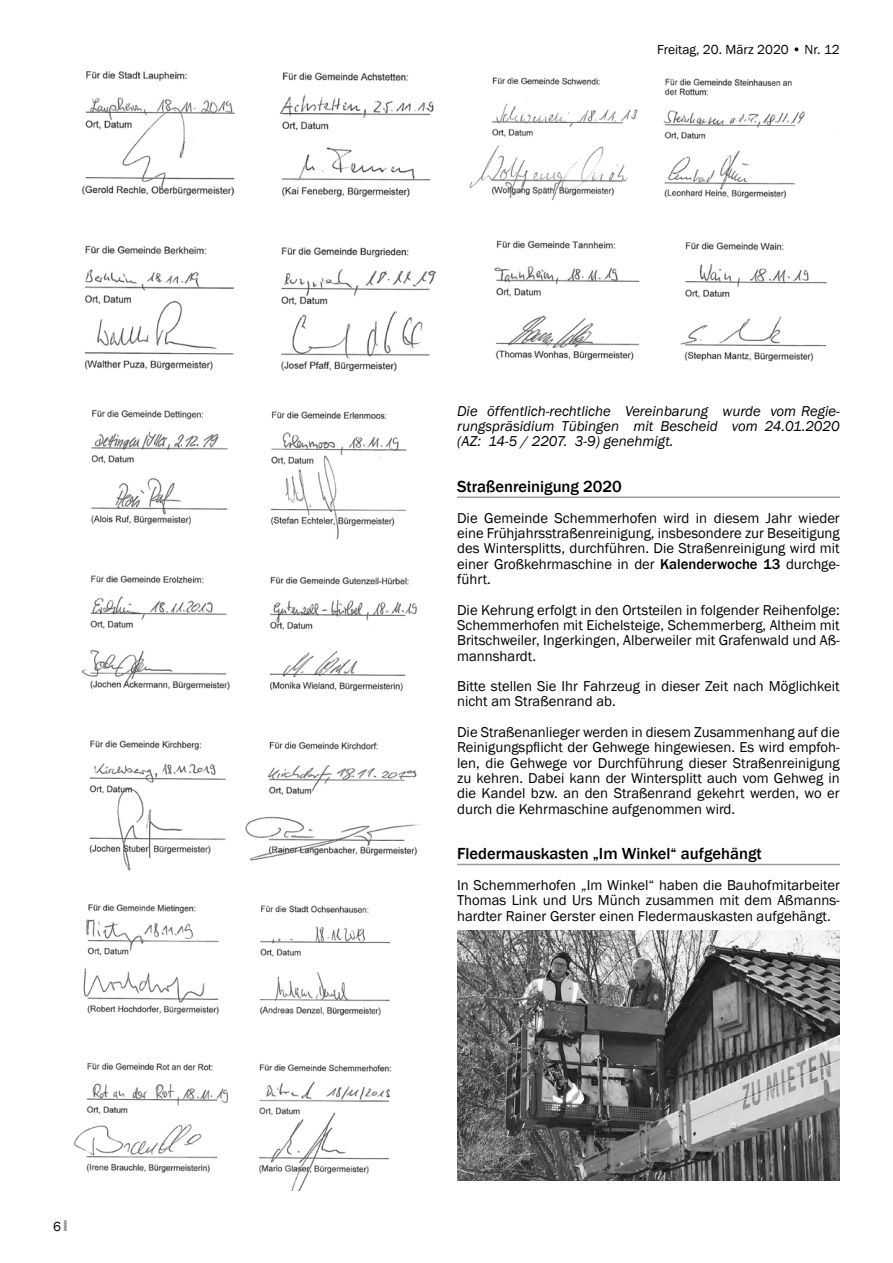
<style>
.page{position:relative;width:893px;height:1263px;background:#fff}
.page>*{position:absolute;margin:0;border:0;box-sizing:border-box;transform-origin:0 0}
.t1{font:500 16.5px "Franklin Gothic";color:#000}
.t2{font:14.7px/15.3px "Franklin Gothic";color:#000;text-align:justify}
.t3{font:italic 14.7px/15.3px "Franklin Gothic";color:#000;text-align:justify}
.t4{font:13.5px "Franklin Gothic";color:#000}
.s1{font-family:"Impact";color:#9c9c9d}
.s2{font-weight:500}
</style>
<div class="page">
<img style="left:82px;top:409px;width:338px;height:462px">
<img style="left:469px;top:77px;width:370px;height:285px">
<img style="left:73px;top:904px;width:319px;height:286px">
<img style="left:82px;top:71px;width:354px;height:301px">
<hr style="left:457px;top:496px;width:383px;height:2px;background:#9c9c9d">
<hr style="left:457px;top:864px;width:383px;height:1px;background:#9c9c9d">
<img style="left:457px;top:930px;width:383px;height:251px">
<p class="t4" style="left:53px;top:1218px;width:16px">6 <span class="s1">I</span></p>
<p class="t4" style="left:657px;top:41px;width:184px">Freitag, 20. März 2020 • Nr. 12</p>
<p class="t3" style="left:457px;top:403px;width:384px">Die öffentlich-rechtliche Vereinbarung wurde vom Regie&shy;rungspräsidium Tübingen mit Bescheid vom 24.01.2020 (AZ: 14-5 / 2207. 3-9) genehmigt.</p>
<p class="t1" style="left:457px;top:476px;width:166px">Straßenreinigung 2020</p>
<p class="t2" style="left:457px;top:511px;width:384px">Die Gemeinde Schemmerhofen wird in diesem Jahr wieder eine Frühjahrsstraßenreinigung, insbesondere zur Beseitigung des Wintersplitts, durchführen. Die Straßenreinigung wird mit einer Großkehrmaschine in der <span class="s2">Kalenderwoche 13</span> durchge&shy;führt.</p>
<p class="t2" style="left:457px;top:602px;width:384px">Die Kehrung erfolgt in den Ortsteilen in folgender Reihenfolge:<br>Schemmerhofen mit Eichelsteige, Schemmerberg, Altheim mit Britschweiler, Ingerkingen, Alberweiler mit Grafenwald und Aß&shy;mannshardt.</p>
<p class="t2" style="left:457px;top:679px;width:384px">Bitte stellen Sie Ihr Fahrzeug in dieser Zeit nach Möglichkeit nicht am Straßenrand ab.</p>
<p class="t2" style="left:457px;top:725px;width:384px">Die Straßenanlieger werden in diesem Zusammenhang auf die Reinigungspflicht der Gehwege hingewiesen. Es wird empfoh&shy;len, die Gehwege vor Durchführung dieser Straßenreinigung zu kehren. Dabei kann der Wintersplitt auch vom Gehweg in die Kandel bzw. an den Straßenrand gekehrt werden, wo er durch die Kehrmaschine aufgenommen wird.</p>
<p class="t1" style="left:457px;top:844px;width:306px">Fledermauskasten „Im Winkel“ aufgehängt</p>
<p class="t2" style="left:457px;top:878px;width:384px">In Schemmerhofen „Im Winkel“ haben die Bauhofmitarbeiter Thomas Link und Urs Münch zusammen mit dem Aßmanns&shy;hardter Rainer Gerster einen Fledermauskasten aufgehängt.</p>
</div>
